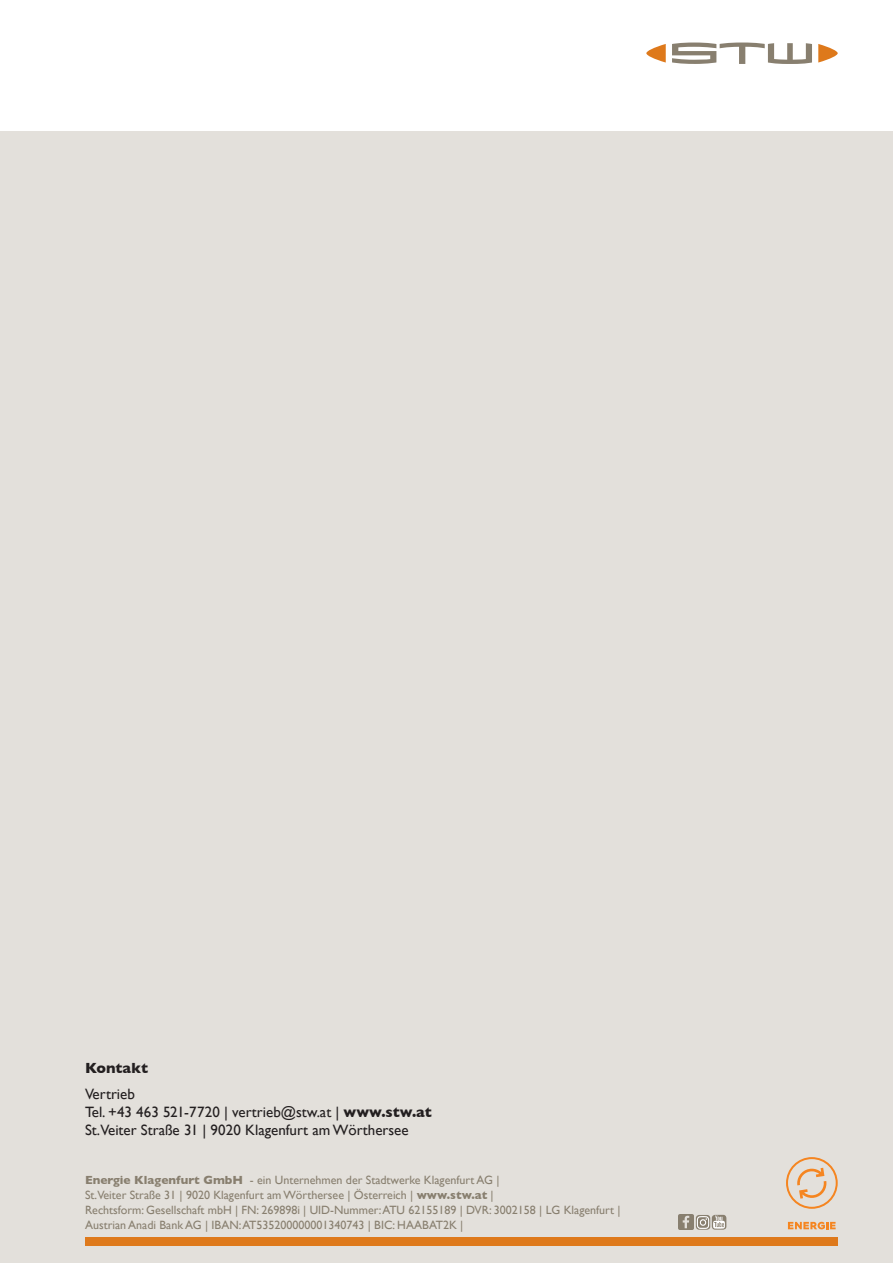
<style>
.page{position:relative;width:893px;height:1263px;background:#fff}
.page>*{position:absolute;margin:0;border:0;box-sizing:border-box;transform-origin:0 0}
.t1{font:15px "Gill Sans";color:#231f20}
.t2{font:700 15px "Gill Sans";color:#231f20}
.t3{font:12px/15px "Gill Sans";color:#887f6f}
.s1{font-weight:700}
</style>
<div class="page">
<div style="left:0;top:132px;width:893px;height:1131px;background:#e3e0db"></div>
<img style="left:712px;top:1215px;width:14px;height:15px">
<img style="left:696px;top:1215px;width:14px;height:15px">
<img style="left:679px;top:1215px;width:15px;height:15px">
<svg style="left:788px;top:1222px;width:48px;height:7px"></svg>
<svg style="left:786px;top:1157px;width:52px;height:52px"></svg>
<div style="left:85px;top:1237px;width:753px;height:9px;background:#de791b"></div>
<svg style="left:646px;top:44px;width:20px;height:19px"></svg>
<svg style="left:818px;top:44px;width:20px;height:19px"></svg>
<svg style="left:672px;top:43px;width:140px;height:21px"></svg>
<p class="t2" style="left:85px;top:1059px;width:65px">Kontakt</p>
<p class="t1" style="left:85px;top:1085px;width:51px">Vertrieb</p>
<p class="t1" style="left:85px;top:1103px;width:348px">Tel. +43 463 521-7720 | vertrieb@stw.at | <span class="s1">www.stw.at</span></p>
<p class="t1" style="left:85px;top:1121px;width:325px">St.Veiter Straße 31 | 9020 Klagenfurt am Wörthersee</p>
<p class="t3" style="left:85px;top:1173px;width:537px"><span class="s1">Energie Klagenfurt GmbH</span> - ein Unternehmen der Stadtwerke Klagenfurt AG |<br>St.Veiter Straße 31 | 9020 Klagenfurt am Wörthersee | Österreich | <span class="s1">www.stw.at</span> |<br>Rechtsform: Gesellschaft mbH | FN: 269898i | UID-Nummer: ATU 62155189 | DVR: 3002158 | LG Klagenfurt | Austrian Anadi Bank AG | IBAN: AT535200000001340743 | BIC: HAABAT2K |</p>
</div>
